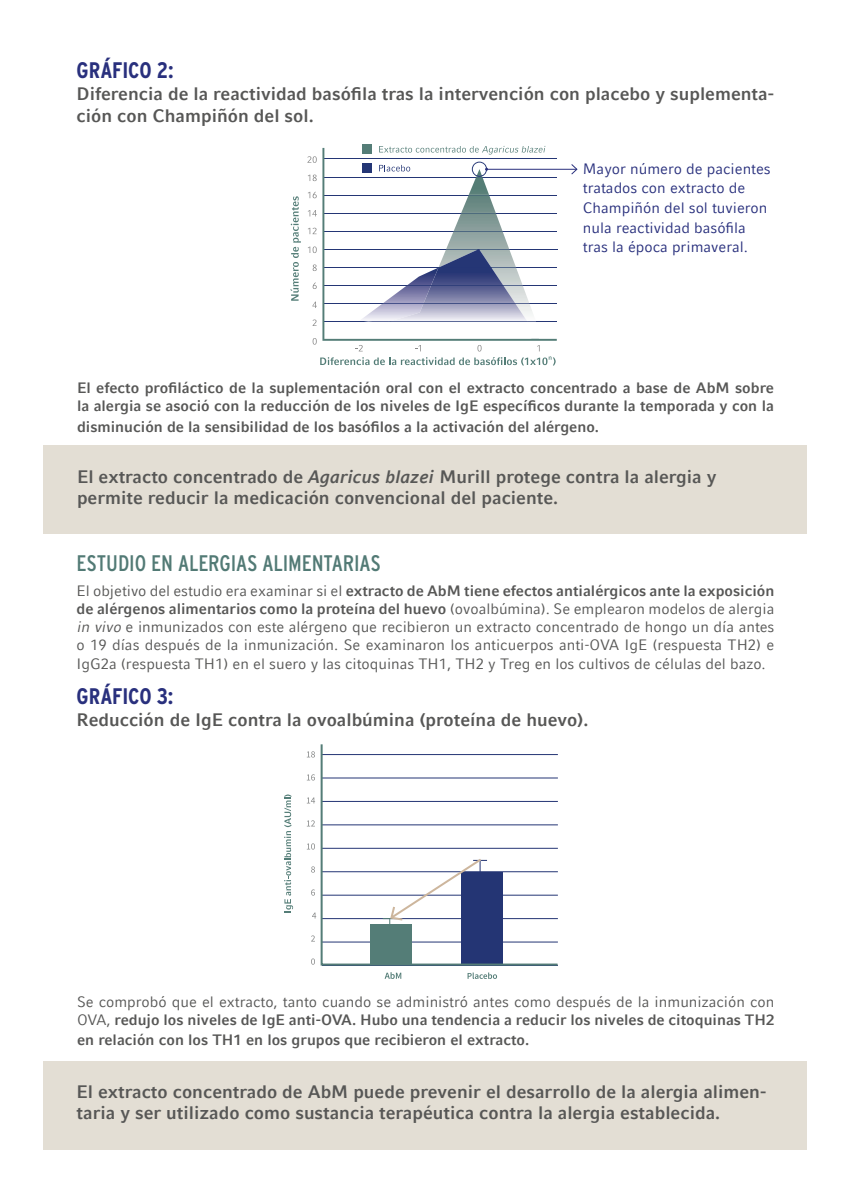
<style>
.page{position:relative;width:851px;height:1191px;background:#fff}
.page>*{position:absolute;margin:0;border:0;box-sizing:border-box;transform-origin:0 0}
.t1{font:22.5px "Interstate Condensed";letter-spacing:-.005em;color:#527a75}
.t2{font:700 22.5px "Interstate Condensed";letter-spacing:-.005em;color:#29307d}
.t3{font:700 18px/21px "Compatil Fact LT";color:#575756}
.t4{font:700 15px/18px "Compatil Fact LT";color:#575756}
.t5{font:15px/18px "Compatil Fact LT Com";color:#575756}
.t6{font:15px/19.5px "Compatil Fact LT Com";color:#29307d}
.s1{font-family:"Compatil Fact LT Com";font-style:italic}
.s2{font-family:"Compatil Fact LT Com";font-weight:400}
.s3{font-family:"Compatil Fact LT";font-style:italic}
</style>
<div class="page">
<div style="left:44px;top:1061px;width:762px;height:88px;background:#e3ded4"></div>
<div style="left:44px;top:445px;width:762px;height:89px;background:#e3ded4"></div>
<svg style="left:312px;top:319px;width:4px;height:7px"></svg>
<svg style="left:312px;top:302px;width:5px;height:6px"></svg>
<svg style="left:312px;top:282px;width:5px;height:7px"></svg>
<svg style="left:312px;top:264px;width:4px;height:7px"></svg>
<svg style="left:308px;top:246px;width:8px;height:7px"></svg>
<svg style="left:308px;top:228px;width:8px;height:6px"></svg>
<svg style="left:308px;top:210px;width:9px;height:6px"></svg>
<svg style="left:308px;top:192px;width:9px;height:6px"></svg>
<svg style="left:308px;top:175px;width:8px;height:6px"></svg>
<svg style="left:307px;top:156px;width:9px;height:7px"></svg>
<svg style="left:379px;top:146px;width:166px;height:2px"></svg>
<svg style="left:290px;top:196px;width:11px;height:105px"></svg>
<div style="left:362px;top:144px;width:9px;height:10px;background:#547d77"></div>
<hr style="left:324px;top:159px;width:233px;height:1px;background:#243675">
<hr style="left:324px;top:195px;width:233px;height:1px;background:#243675">
<hr style="left:324px;top:177px;width:233px;height:1px;background:#243675">
<hr style="left:324px;top:231px;width:233px;height:1px;background:#243675">
<hr style="left:324px;top:213px;width:233px;height:1px;background:#243675">
<hr style="left:324px;top:267px;width:233px;height:1px;background:#243675">
<hr style="left:324px;top:249px;width:233px;height:1px;background:#243675">
<hr style="left:324px;top:303px;width:233px;height:1px;background:#243675">
<svg style="left:312px;top:338px;width:243px;height:27px"></svg>
<svg style="left:322px;top:148px;width:234px;height:193px"></svg>
<svg style="left:320px;top:744px;width:238px;height:222px"></svg>
<svg style="left:311px;top:958px;width:4px;height:6px"></svg>
<svg style="left:384px;top:972px;width:17px;height:7px"></svg>
<svg style="left:467px;top:972px;width:30px;height:7px"></svg>
<svg style="left:311px;top:935px;width:4px;height:6px"></svg>
<svg style="left:311px;top:889px;width:4px;height:6px"></svg>
<svg style="left:312px;top:912px;width:4px;height:6px"></svg>
<svg style="left:307px;top:843px;width:8px;height:6px"></svg>
<svg style="left:311px;top:866px;width:4px;height:6px"></svg>
<svg style="left:307px;top:797px;width:8px;height:6px"></svg>
<svg style="left:307px;top:820px;width:8px;height:6px"></svg>
<svg style="left:307px;top:751px;width:8px;height:6px"></svg>
<svg style="left:307px;top:774px;width:8px;height:6px"></svg>
<svg style="left:284px;top:794px;width:9px;height:118px"></svg>
<svg style="left:383px;top:856px;width:104px;height:75px"></svg>
<hr style="left:486px;top:169px;width:90px;height:1px;background:#29307d">
<svg style="left:472px;top:162px;width:16px;height:16px"></svg>
<svg style="left:570px;top:164px;width:8px;height:11px"></svg>
<h1 class="t2" style="left:77px;top:58px;width:99px">GRÁFICO 2:</h1>
<p class="t3" style="left:77px;top:83px;width:698px;line-height:21.6px">Diferencia de la reactividad basófila tras la intervención con placebo y suplementa&shy;ción con Champiñón del sol.</p>
<p class="t6" style="left:583px;top:159px;width:189px">Mayor número de pacientes tratados con extracto de<br>Champiñón del sol tuvieron nula reactividad basófila tras la época primaveral.</p>
<p class="t4" style="left:77px;top:378px;width:698px">El efecto profiláctico de la suplementación oral con el extracto concentrado a base de AbM sobre la alergia se asoció con la reducción de los niveles de IgE específicos durante la temporada y con la</p>
<p class="t4" style="left:77px;top:417px;width:523px">disminución de la sensibilidad de los basófilos a la activación del alérgeno.</p>
<p class="t3" style="left:77px;top:466px;width:641px">El extracto concentrado de <span class="s1">Agaricus blazei</span> Murill protege contra la alergia y permite reducir la medicación convencional del paciente.</p>
<h1 class="t1" style="left:77px;top:550px;width:306px">ESTUDIO EN ALERGIAS ALIMENTARIAS</h1>
<p class="t4" style="left:77px;top:581px;width:699px"><span class="s2">El objetivo del estudio era examinar si el</span> extracto de AbM tiene efectos antialérgicos ante la exposición de alérgenos alimentarios como la proteína del huevo <span class="s2">(ovoalbúmina). Se emplearon modelos de alergia</span></p>
<p class="t5" style="left:77px;top:617px;width:699px"><span class="s3">in vivo</span> e inmunizados con este alérgeno que recibieron un extracto concentrado de hongo un día antes o 19 días después de la inmunización. Se examinaron los anticuerpos anti-OVA IgE (respuesta TH2) e</p>
<p class="t5" style="left:77px;top:655px;width:690px">IgG2a (respuesta TH1) en el suero y las citoquinas TH1, TH2 y Treg en los cultivos de células del bazo.</p>
<h1 class="t2" style="left:77px;top:684px;width:98px">GRÁFICO 3:</h1>
<p class="t3" style="left:77px;top:709px;width:513px">Reducción de IgE contra la ovoalbúmina (proteína de huevo).</p>
<p class="t5" style="left:77px;top:993px;width:698px">Se comprobó que el extracto, tanto cuando se administró antes como después de la inmunización con</p>
<p class="t4" style="left:77px;top:1010px;width:698px;line-height:19.5px"><span class="s2">OVA,</span> redujo los niveles de IgE anti-OVA. Hubo una tendencia a reducir los niveles de citoquinas TH2 en relación con los TH1 en los grupos que recibieron el extracto.</p>
<p class="t3" style="left:77px;top:1081px;width:691px">El extracto concentrado de AbM puede prevenir el desarrollo de la alergia alimen&shy;taria y ser utilizado como sustancia terapéutica contra la alergia establecida.</p>
</div>
